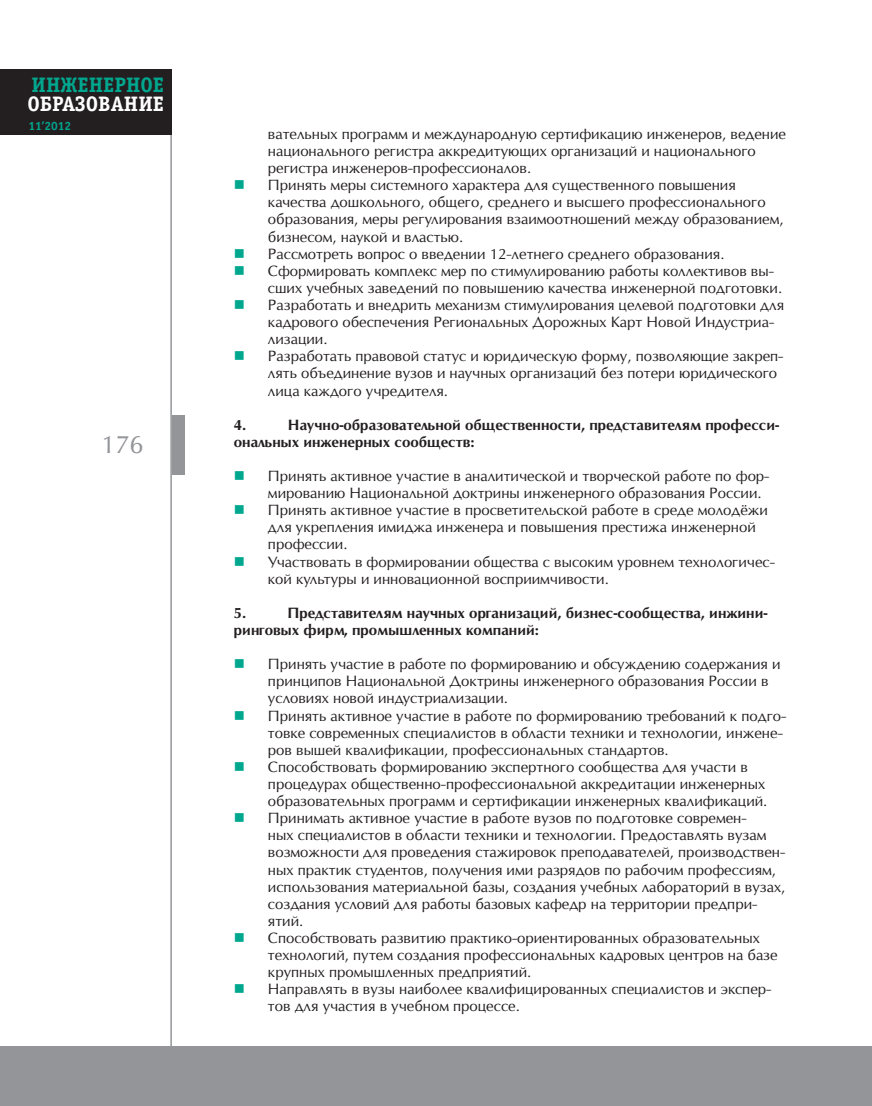
<style>
.page{position:relative;width:872px;height:1106px;background:#fff}
.page>*{position:absolute;margin:0;border:0;box-sizing:border-box;transform-origin:0 0}
.t1{font:24px "Opium New";color:#939598}
.t2{font:700 21px "Officina Serif C";color:#fff}
.t3{font:700 21px "Officina Serif C";color:#00a78f}
.t4{font:15px "Wingdings";color:#00a78f}
.t5{font:14.25px/17.1px "Opium New";color:#231f20}
.t6{font:700 14.25px/17.1px "Opium New";color:#231f20}
.t7{font:700 12px "Officina Sans C";color:#00a78f}
</style>
<div class="page">
<hr style="left:170px;top:69px;width:2px;height:1037px;background:#939598">
<div style="left:0;top:1046px;width:872px;height:60px;background:#939598"></div>
<div style="left:0;top:69px;width:172px;height:66px;background:#231f20"></div>
<div style="left:172px;top:415px;width:12px;height:60px;background:#939598"></div>
<h2 class="t3" style="left:32px;top:73px;width:134px">ИНЖЕНЕРНОЕ</h2>
<h2 class="t2" style="left:28px;top:91px;width:138px">ОБРАЗОВАНИЕ</h2>
<p class="t7" style="left:28px;top:119px;width:44px">11’2012</p>
<h1 class="t1" style="left:101px;top:429px;width:44px">176</h1>
<p class="t4" style="left:234px;top:177px;width:13px">■</p>
<p class="t4" style="left:234px;top:296px;width:13px">■</p>
<p class="t4" style="left:234px;top:348px;width:13px">■</p>
<p class="t5" style="left:268px;top:125px;width:519px">вательных программ и международную сертификацию инженеров, ведение национального регистра аккредитующих организаций и национального регистра инженеров-профессионалов.<br>Принять меры системного характера для существенного повышения качества дошкольного, общего, среднего и высшего профессионального образования, меры регулирования взаимоотношений между образованием, бизнесом, наукой и властью.<br>Рассмотреть вопрос о введении 12-летнего среднего образования.<br>Сформировать комплекс мер по стимулированию работы коллективов вы&shy;сших учебных заведений по повышению качества инженерной подготовки.<br>Разработать и внедрить механизм стимулирования целевой подготовки для кадрового обеспечения Региональных Дорожных Карт Н овой И ндустриа&shy;лизации.<br>Разработать правовой статус и юридическую форму, позволяющие закреп&shy;лять объединение вузов и научных организаций без потери юридического лица каждого учредителя.</p>
<p class="t6" style="left:234px;top:416px;width:547px;text-indent:54px">Научно-образовательной общественности, представителям професси&shy;ональных инженерных сообществ:</p>
<p class="t5" style="left:268px;top:467px;width:508px">Принять активное участие в аналитической и творческой работе по фор&shy;мированию Национальной доктрины инженерного образования России.<br>Принять активное участие в просветительской работе в среде молодёжи для укрепления имиджа инженера и повышения престижа инженерной профессии.<br>Участвовать в формировании общества с высоким уровнем технологичес&shy;кой культуры и инновационной восприимчивости.</p>
<p class="t6" style="left:234px;top:604px;width:14px">5.</p>
<p class="t6" style="left:234px;top:416px;width:14px">4.</p>
<p class="t4" style="left:234px;top:467px;width:13px">■</p>
<p class="t4" style="left:234px;top:502px;width:13px">■</p>
<p class="t4" style="left:234px;top:553px;width:13px">■</p>
<p class="t6" style="left:234px;top:604px;width:535px;text-indent:54px">Представителям научных организаций, бизнес-сообщества, инжини&shy;ринговых фирм, промышленных компаний:</p>
<p class="t5" style="left:268px;top:655px;width:520px">Принять участие в работе по формированию и обсуждению содержания и принципов Национальной Доктрины инженерного образования России в условиях новой индустриализации.<br>Принять активное участие в работе по формированию требований к подго&shy;товке современных специалистов в области техники и технологии, инжене&shy;ров вышей квалификации, профессиональных стандартов.<br>Способствовать формированию экспертного сообщества для участи в процедурах общественно-профессиональной аккредитации инженерных образовательных программ и сертификации инженерных квалификаций.<br>Принимать активное участие в работе вузов по подготовке современ-<br>ных специалистов в области техники и технологии. Предоставлять вузам возможности для проведения стажировок преподавателей, производствен&shy;ных практик студентов, получения ими разрядов по рабочим профессиям, использования материальной базы, создания учебных лабораторий в вузах, создания условий для работы базовых кафедр на территории предпри&shy;ятий.<br>Способствовать развитию практико-ориентированных образовательных технологий, путем создания профессиональных кадровых центров на базе крупных промышленных предприятий.<br>Н аправлять в вузы наиболее квалифицированных специалистов и экспер&shy;тов для участия в учебном процессе.</p>
<p class="t4" style="left:234px;top:655px;width:13px">■</p>
<p class="t4" style="left:234px;top:707px;width:13px">■</p>
<p class="t4" style="left:234px;top:758px;width:13px">■</p>
<p class="t4" style="left:234px;top:809px;width:13px">■</p>
<p class="t4" style="left:234px;top:929px;width:13px">■</p>
<p class="t4" style="left:234px;top:980px;width:13px">■</p>
</div>
